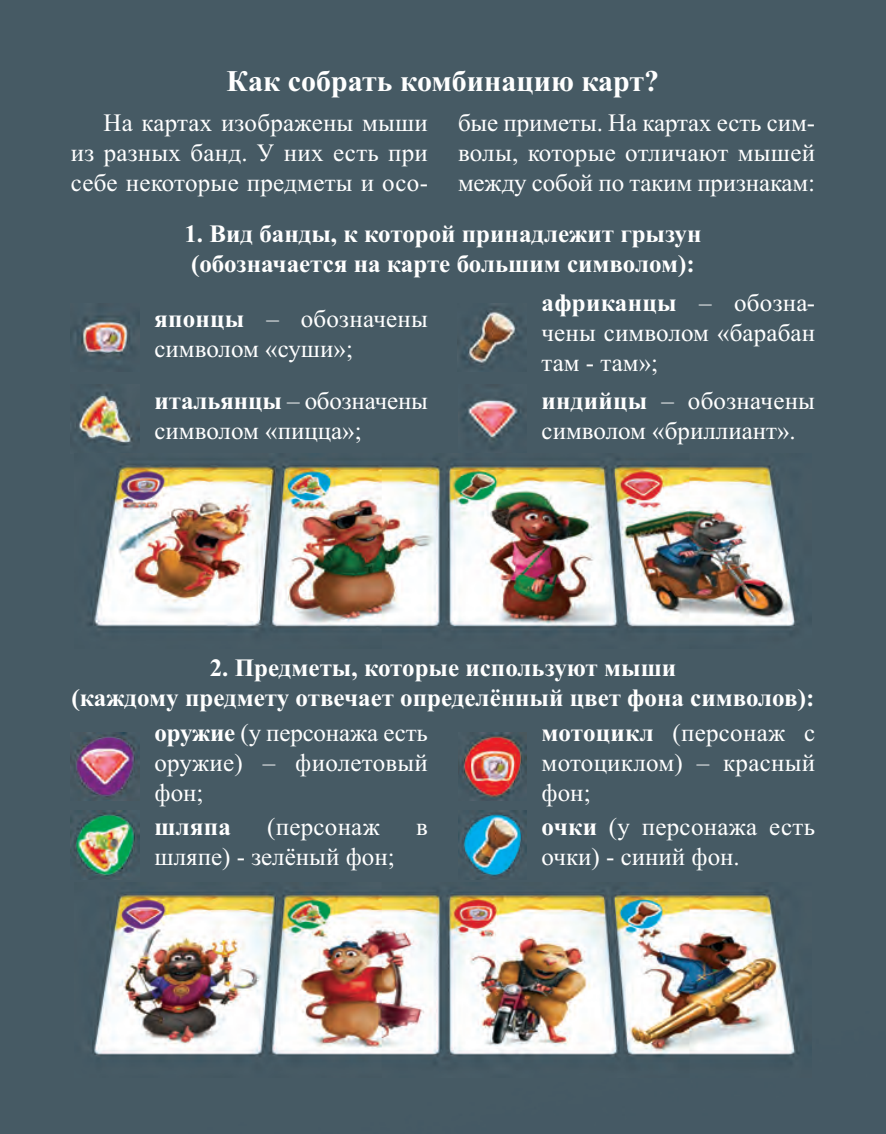
<style>
.page{position:relative;width:886px;height:1134px;background:#465a64}
.page>*{position:absolute;margin:0;border:0;box-sizing:border-box;transform-origin:0 0}
.t1{font:700 30px "Times New Roman";color:#fff}
.t2{font:25px/30px "Times New Roman";letter-spacing:.005em;color:#fff;text-align:justify}
.t3{font:700 25px "Times New Roman";color:#fff}
.s1{font-weight:700}
</style>
<div class="page">
<img style="left:71px;top:303px;width:68px;height:69px">
<img style="left:71px;top:385px;width:68px;height:68px">
<img style="left:458px;top:303px;width:68px;height:69px">
<img style="left:458px;top:385px;width:68px;height:68px">
<img style="left:71px;top:732px;width:68px;height:69px">
<img style="left:71px;top:811px;width:68px;height:68px">
<img style="left:458px;top:732px;width:68px;height:69px">
<img style="left:458px;top:811px;width:68px;height:68px">
<img style="left:75px;top:882px;width:736px;height:195px">
<img style="left:75px;top:454px;width:736px;height:194px">
<p class="t1" style="left:227px;top:63px;width:434px">Как собрать комбинацию карт?</p>
<p class="t2" style="left:71px;top:107px;width:359px;text-indent:33px">На картах изображены мыши из разных банд. У них есть при себе некоторые предметы и осо-</p>
<p class="t2" style="left:458px;top:107px;width:359px">бые приметы. На картах есть сим&shy;волы, которые отличают мышей между собой по таким признакам:</p>
<p class="t3" style="left:184px;top:219px;width:519px">1. Вид банды, к которой принадлежит грызун</p>
<p class="t3" style="left:191px;top:249px;width:505px">(обозначается на карте большим символом):</p>
<p class="t2" style="left:154px;top:303px;width:275px"><span class="s1">японцы</span> – обозначены символом «суши»;</p>
<p class="t2" style="left:154px;top:385px;width:275px"><span class="s1">итальянцы</span> – обозначены символом «пицца»;</p>
<p class="t2" style="left:541px;top:288px;width:275px"><span class="s1">африканцы</span> – обозна&shy;чены символом «барабан там - там»;</p>
<p class="t2" style="left:541px;top:385px;width:275px"><span class="s1">индийцы</span> – обозначены символом «бриллиант».</p>
<p class="t3" style="left:210px;top:653px;width:468px">2. Предметы, которые используют мыши</p>
<p class="t3" style="left:72px;top:683px;width:744px">(каждому предмету отвечает определённый цвет фона символов):</p>
<p class="t2" style="left:154px;top:717px;width:275px"><span class="s1">оружие</span> (у персонажа есть оружие) – фиолетовый фон;</p>
<p class="t3" style="left:154px;top:811px;width:78px">шляпа</p>
<p class="t2" style="left:267px;top:811px;width:114px">(персонаж</p>
<p class="t2" style="left:416px;top:811px;width:13px">в</p>
<p class="t2" style="left:154px;top:841px;width:242px">шляпе) - зелёный фон;</p>
<p class="t2" style="left:541px;top:717px;width:275px"><span class="s1">мотоцикл</span> (персонаж с мотоциклом) – красный фон;</p>
<p class="t2" style="left:541px;top:811px;width:275px"><span class="s1">очки</span> (у персонажа есть очки) - синий фон.</p>
</div>
